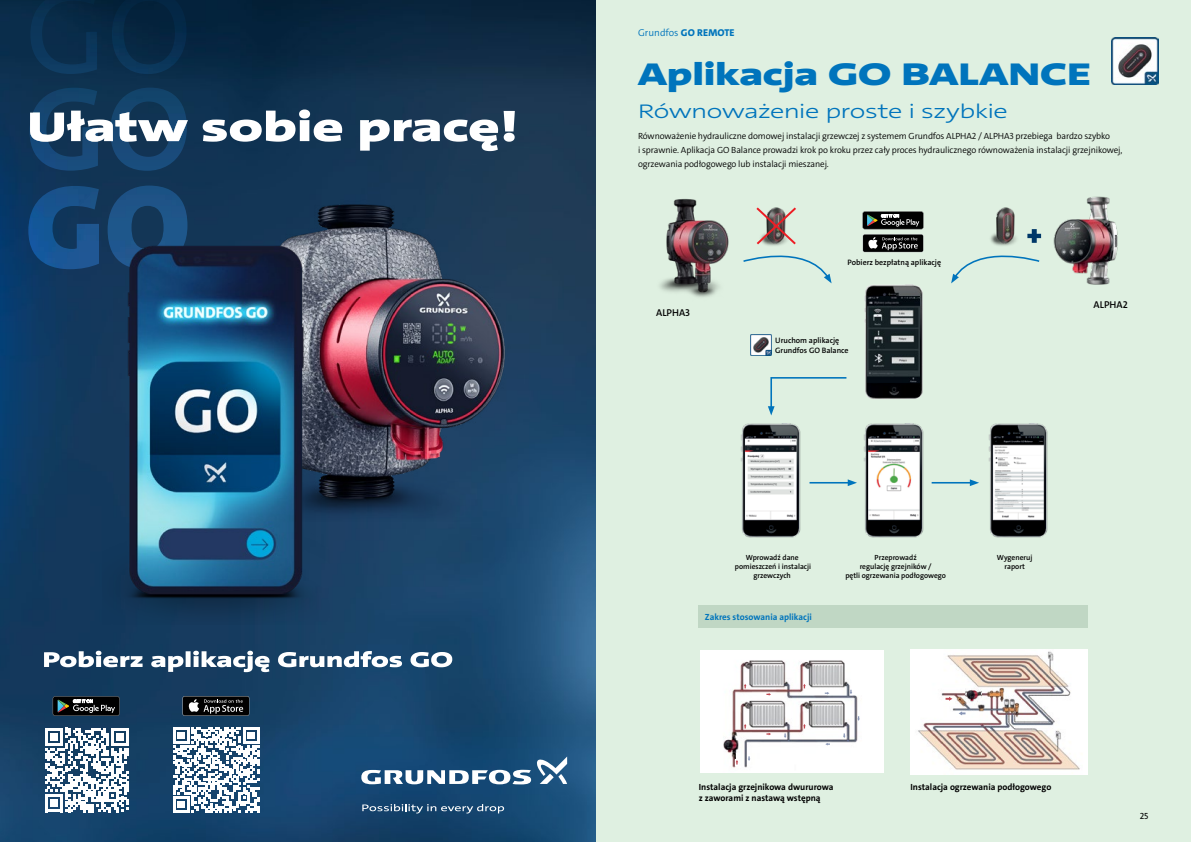
<style>
.page{position:relative;width:1191px;height:842px;background:#fff}
.page>*{position:absolute;margin:0;border:0;box-sizing:border-box;transform-origin:0 0}
.t1{font:900 32px "Grundfos The Sans Extd";letter-spacing:-.005em;color:#0074bc}
.t2{font:300 20px "Grundfos The Sans Extd";letter-spacing:-.015em;color:#0074bc}
.t3{font:300 10px "Grundfos The Sans";color:#0074bc}
.t4{font:600 10px "Grundfos The Sans";color:#000}
.t5{font:300 9px/14px "Grundfos The Sans";letter-spacing:-.01em;color:#000}
.t6{font:700 9px/11px "Grundfos The Sans";color:#000}
.t7{font:700 9px "Grundfos The Sans";color:#0074bc}
.t8{font:9px "Grundfos The Sans";color:#000}
.t9{font:600 7.9px/10px "Grundfos The Sans";color:#000}
.t10{font:600 7.5px/9px "Grundfos The Sans";color:#000;text-align:center}
.s1{font-weight:800}
</style>
<div class="page">
<div style="left:595px;top:0;width:596px;height:842px;background:#dff0e1"></div>
<svg style="left:864px;top:212px;width:60px;height:18px"></svg>
<svg style="left:862px;top:211px;width:61px;height:18px"></svg>
<div style="left:862px;top:234px;width:61px;height:18px;background:#3f4040;border-radius:2px"></div>
<div style="left:863px;top:235px;width:60px;height:17px;background:#010101;border-radius:2px"></div>
<svg style="left:868px;top:237px;width:49px;height:13px"></svg>
<img style="left:751px;top:334px;width:21px;height:21px">
<div style="left:698px;top:605px;width:390px;height:23px;background:#c0d7c4"></div>
<img style="left:659px;top:198px;width:70px;height:99px">
<img style="left:996px;top:207px;width:19px;height:22px">
<svg style="left:743px;top:207px;width:88px;height:76px"></svg>
<svg style="left:951px;top:229px;width:79px;height:54px"></svg>
<img style="left:864px;top:284px;width:59px;height:115px">
<img style="left:868px;top:297px;width:51px;height:85px">
<img style="left:741px;top:423px;width:60px;height:115px">
<img style="left:864px;top:423px;width:60px;height:115px">
<img style="left:989px;top:423px;width:59px;height:115px">
<img style="left:1030px;top:196px;width:88px;height:89px">
<hr style="left:809px;top:482px;width:41px;height:1px;background:#0074bc">
<svg style="left:847px;top:479px;width:10px;height:7px"></svg>
<svg style="left:768px;top:377px;width:79px;height:38px"></svg>
<hr style="left:931px;top:482px;width:41px;height:1px;background:#0074bc">
<svg style="left:969px;top:479px;width:10px;height:7px"></svg>
<img style="left:700px;top:651px;width:183px;height:122px">
<img style="left:910px;top:650px;width:178px;height:124px">
<img style="left:965px;top:689px;width:17px;height:14px">
<svg style="left:958px;top:711px;width:7px;height:4px"></svg>
<svg style="left:945px;top:697px;width:7px;height:4px"></svg>
<svg style="left:766px;top:693px;width:5px;height:3px"></svg>
<svg style="left:735px;top:753px;width:5px;height:12px"></svg>
<svg style="left:849px;top:690px;width:3px;height:4px"></svg>
<svg style="left:857px;top:716px;width:3px;height:5px"></svg>
<svg style="left:747px;top:755px;width:4px;height:7px"></svg>
<img style="left:1111px;top:37px;width:47px;height:48px">
<img style="left:0;top:0;width:595px;height:842px">
<svg style="left:361px;top:756px;width:206px;height:28px"></svg>
<svg style="left:362px;top:804px;width:142px;height:9px"></svg>
<svg style="left:44px;top:651px;width:408px;height:21px"></svg>
<div style="left:48px;top:691px;width:77px;height:27px;background:#123a5d"></div>
<svg style="left:53px;top:696px;width:67px;height:20px"></svg>
<hr style="left:177px;top:693px;width:77px;height:2px;background:#bfbfbf">
<div style="left:182px;top:696px;width:67px;height:20px;background:#272828;border-radius:2px"></div>
<div style="left:183px;top:696px;width:66px;height:19px;background:#010101;border-radius:2px"></div>
<svg style="left:188px;top:699px;width:55px;height:15px"></svg>
<svg style="left:173px;top:727px;width:86px;height:86px"></svg>
<svg style="left:45px;top:728px;width:84px;height:84px"></svg>
<svg style="left:28px;top:186px;width:159px;height:83px;background:#174879"></svg>
<svg style="left:30px;top:88px;width:485px;height:83px"></svg>
<svg style="left:30px;top:0;width:156px;height:74px;background:#082b49"></svg>
<img style="left:240px;top:177px;width:275px;height:345px">
<img style="left:102px;top:245px;width:227px;height:379px">
<p class="t3" style="left:638px;top:26px;width:98px">Grundfos <span class="s1">GO REMOTE</span></p>
<h1 class="t1" style="left:638px;top:54px;width:454px">Aplikacja GO BALANCE</h1>
<h2 class="t2" style="left:638px;top:98px;width:371px">Równoważenie proste i szybkie</h2>
<p class="t5" style="left:638px;top:129px;width:486px">Równoważenie hydrauliczne domowej instalacji grzewczej z systemem Grundfos ALPHA2 / ALPHA3 przebiega bardzo szybko<br>i sprawnie. Aplikacja GO Balance prowadzi krok po kroku przez cały proces hydraulicznego równoważenia instalacji grzejnikowej, ogrzewania podłogowego lub instalacji mieszanej.</p>
<p class="t4" style="left:656px;top:306px;width:35px">ALPHA3</p>
<p class="t9" style="left:847px;top:257px;width:95px">Pobierz bezpłatną aplikację</p>
<p class="t9" style="left:775px;top:336px;width:75px">Uruchom aplikację<br>Grundfos GO Balance</p>
<p class="t4" style="left:1093px;top:298px;width:36px">ALPHA2</p>
<p class="t10" style="left:735px;top:553px;width:78px">Wprowadź dane pomieszczeń i instalacji grzewczych</p>
<p class="t10" style="left:845px;top:553px;width:102px">Przeprowadź<br>regulację grzejników /<br>pętli ogrzewania podłogowego</p>
<p class="t10" style="left:997px;top:553px;width:37px">Wygeneruj raport</p>
<p class="t7" style="left:705px;top:611px;width:108px">Zakres stosowania aplikacji</p>
<p class="t6" style="left:699px;top:781px;width:136px">Instalacja grzejnikowa dwururowa z zaworami z nastawą wstępną</p>
<p class="t6" style="left:910px;top:781px;width:142px">Instalacja ogrzewania podłogowego</p>
<p class="t8" style="left:1139px;top:811px;width:10px">25</p>
</div>
